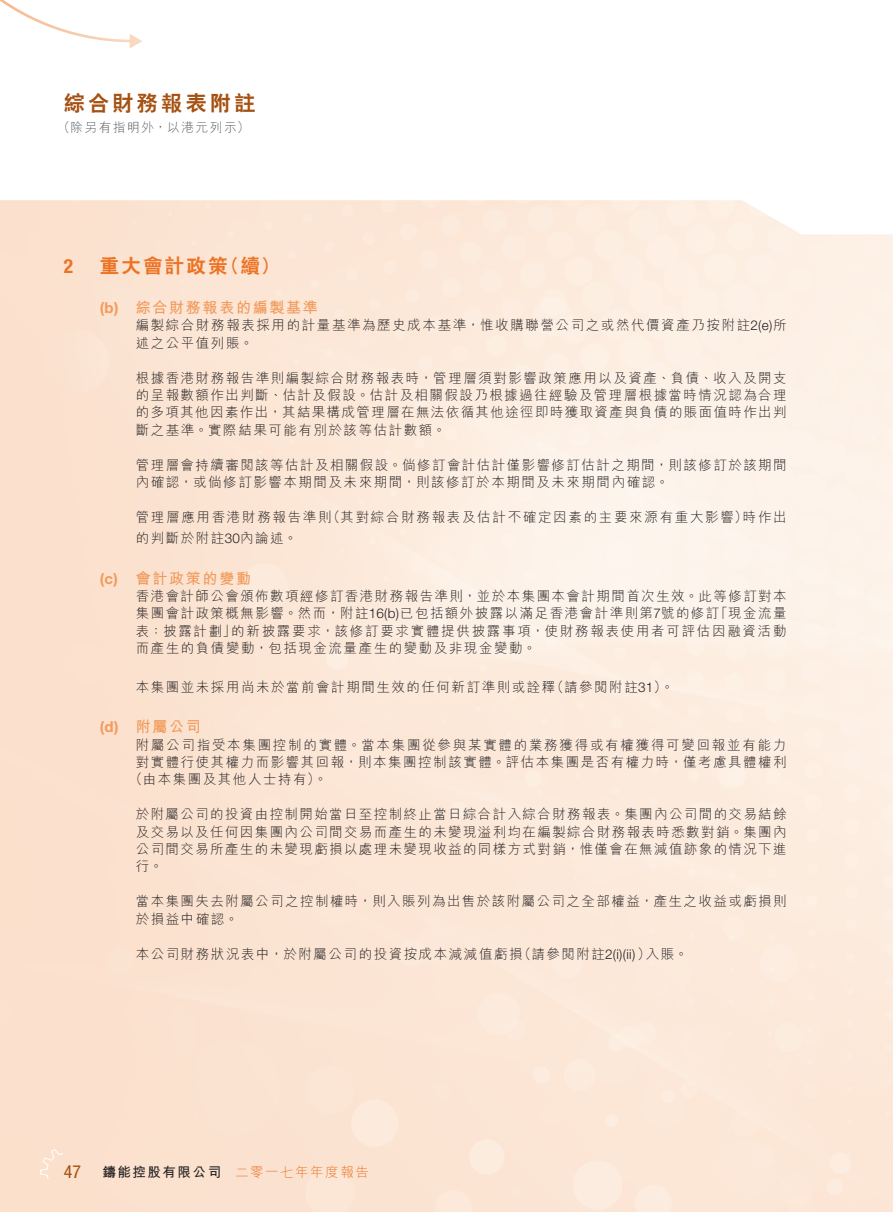
<style>
.page{position:relative;width:893px;height:1212px;background:#fff}
.page>*{position:absolute;margin:0;border:0;box-sizing:border-box;transform-origin:0 0}
.t1{font:800 21px "C Hei 2 HK";letter-spacing:.16em;color:#a65011}
._03_H1{font:800 19.5px "C Hei 2 HK";letter-spacing:.11em;color:#ec7323}
._03_H1-2{font:700 condensed 19.5px "Helvetica Neue LT Std";color:#ec7323}
.t2{font:condensed 18px "Helvetica Neue LT Std";color:#a65011}
._04___H2{font:700 15px "M Hei HK";letter-spacing:.115em;color:#f29a5b}
._04___H2-2{font:700 15px "Helvetica Neue LT Std";color:#f29a5b}
._13_____P4{font:300 13.5px/17.2px "M Hei HK";letter-spacing:.115em;color:#231f20}
._13_____P4-2{font:300 13.5px "Helvetica Neue LT Std";color:#231f20}
.t3{font:300 13.5px "M Hei HK";letter-spacing:.115em;color:#ec7323}
.t4{font:700 13.5px "M Hei HK";letter-spacing:.115em;color:#231f20}
.t5{font:300 12.75px "M Hei HK";letter-spacing:.115em;color:#57585a}
.s1{font-family:"Helvetica Neue LT Std"}
.s2{font-family:"M Hei HK"}
</style>
<div class="page">
<svg style="left:0;top:0;width:142px;height:48px"></svg>
<svg style="left:40px;top:1148px;width:24px;height:35px"></svg>
<h1 class="t1" style="left:64px;top:89px;width:193px">綜合財務報表附註</h1>
<p class="t5" style="left:57px;top:121px;width:194px">（除另有指明外，以港元列示(</p>
<p class="_03_H1-2" style="left:64px;top:254px;width:11px">2</p>
<p class="_03_H1" style="left:100px;top:252px;width:129px">重大會計政策</p>
<p class="_03_H1" style="left:221px;top:252px;width:60px">（續(</p>
<p class="_04___H2-2" style="left:100px;top:298px;width:20px">(b)</p>
<p class="_04___H2-2" style="left:100px;top:569px;width:20px">(c)</p>
<p class="_04___H2-2" style="left:100px;top:718px;width:20px">(d)</p>
<p class="_04___H2" style="left:136px;top:297px;width:184px">綜合財務報表的編製基準</p>
<p class="_13_____P4" style="left:136px;top:317px;width:652px">編製綜合財務報表採用的計量基準為歷史成本基準，惟收購聯營公司之或然代價資產乃按附註 所<span class="s1">)e(2</span>述之公平值列賬。</p>
<p class="_13_____P4" style="left:136px;top:369px;width:652px;text-align:justify">根據香港財務報告準則編製綜合財務報表時，管理層須對影響政策應用以及資產、負債、收入及開支的呈報數額作出判斷、估計及假設。估計及相關假設乃根據過往經驗及管理層根據當時情況認為合理的多項其他因素作出，其結果構成管理層在無法依循其他途徑即時獲取資產與負債的賬面值時作出判斷之基準。實際結果可能有別於該等估計數額。</p>
<p class="_13_____P4" style="left:136px;top:456px;width:652px">管理層會持續審閱該等估計及相關假設。倘修訂會計估計僅影響修訂估計之期間，則該修訂於該期間內確認，或倘修訂影響本期間及未來期間，則該修訂於本期間及未來期間內確認。</p>
<p class="_13_____P4" style="left:743px;top:509px;width:45px">時作出</p>
<p class="_13_____P4" style="left:327px;top:509px;width:422px">（其對綜合財務報表及估計不確定因素的主要來源有重大影響）</p>
<p class="_13_____P4" style="left:136px;top:507px;width:197px;line-height:21px">管理層應用香港財務報告準則的判斷於附註<span class="s1">30</span>內論述。</p>
<p class="_04___H2" style="left:136px;top:567px;width:117px">會計政策的變動</p>
<p class="_13_____P4" style="left:136px;top:587px;width:652px;text-align:right">香港會計師公會頒佈數項經修訂香港財務報告準則，並於本集團本會計期間首次生效。此等修訂對本「現金流量</p>
<p class="_13_____P4" style="left:231px;top:605px;width:557px;text-indent:-95px">集團會計政策概無影響。然而，附註<span class="s1">16 )b(</span> 已包括額外披露以滿足香港會計準則第<span class="s1">7</span>號的修訂<br>的新披露要求，該修訂要求實體提供披露事項，使財務報表使用者可評估因融資活動</p>
<p class="_13_____P4" style="left:136px;top:622px;width:402px">表：披露計劃」<br>而產生的負債變動，包括現金流量產生的變動及非現金變動。</p>
<p class="_13_____P4" style="left:550px;top:678px;width:125px">（請參閱附註<span class="s1">31</span> 。(</p>
<p class="_13_____P4" style="left:136px;top:678px;width:421px">本集團並未採用尚未於當前會計期間生效的任何新訂準則或詮釋</p>
<p class="_04___H2" style="left:136px;top:716px;width:67px">附屬公司</p>
<p class="_13_____P4" style="left:136px;top:736px;width:652px">附屬公司指受本集團控制的實體。當本集團從參與某實體的業務獲得或有權獲得可變回報並有能力</p>
<p class="_13_____P4" style="left:136px;top:753px;width:652px">對實體行使其權力而影響其回報，則本集團控制該實體。評估本集團是否有權力時，僅考慮具體權利</p>
<p class="_13_____P4" style="left:129px;top:770px;width:200px">（由本集團及其他人士持有。(</p>
<p class="_13_____P4" style="left:136px;top:806px;width:652px;text-align:justify">於附屬公司的投資由控制開始當日至控制終止當日綜合計入綜合財務報表。集團內公司間的交易結餘及交易以及任何因集團內公司間交易而產生的未變現溢利均在編製綜合財務報表時悉數對銷。集團內公司間交易所產生的未變現虧損以處理未變現收益的同樣方式對銷，惟僅會在無減值跡象的情況下進行。</p>
<p class="_13_____P4" style="left:136px;top:893px;width:652px">當本集團失去附屬公司之控制權時，則入賬列為出售於該附屬公司之全部權益，產生之收益或虧損則於損益中確認。</p>
<p class="_13_____P4" style="left:646px;top:945px;width:44px">入賬。</p>
<p class="_13_____P4-2" style="left:518px;top:946px;width:135px"><span class="s2">（請參閱附註</span> ) (i(2 ii)<span class="s2">）</span></p>
<p class="_13_____P4" style="left:136px;top:945px;width:388px">本公司財務狀況表中，於附屬公司的投資按成本減減值虧損</p>
<h3 class="t2" style="left:64px;top:1161px;width:19px">47</h3>
<p class="t4" style="left:102px;top:1162px;width:120px">鑄能控股有限公司</p>
<p class="t3" style="left:235px;top:1165px;width:135px">二零一七年年度報告</p>
</div>
